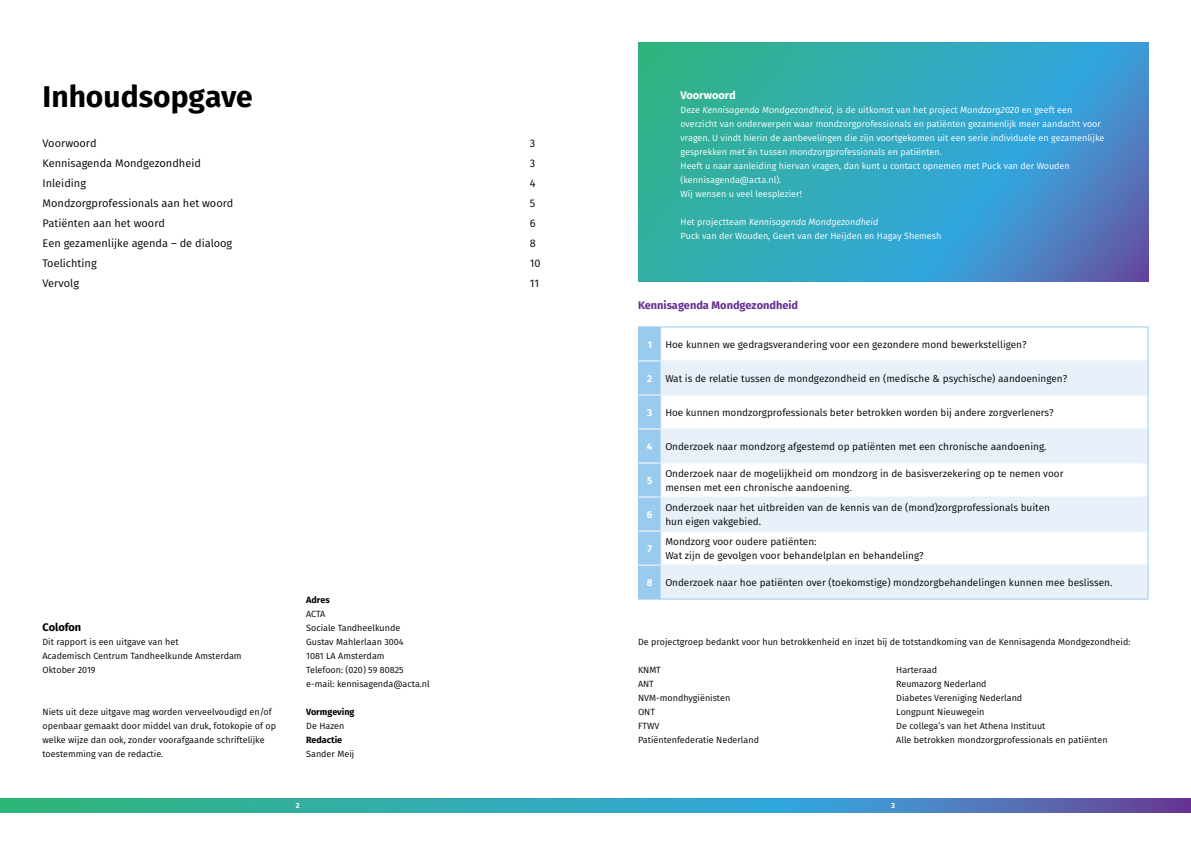
<style>
.page{position:relative;width:1191px;height:842px;background:#fff}
.page>*{position:absolute;margin:0;border:0;box-sizing:border-box;transform-origin:0 0}
.t1{font:700 30px "Fira Sans";color:#000}
.t2{font:11px "Fira Sans";color:#000}
.t3{font:700 11px "Fira Sans";color:#662d91}
.t4{font:700 11px "Fira Sans";color:#fff}
.t5{font:700 11px "Fira Sans";letter-spacing:-.005em;color:#000}
.t6{font:10px/14px "Fira Sans";color:#000}
.t7{font:700 10px "Fira Sans";color:#fff}
.t8{font:9px/14px "Fira Sans";color:#000}
.t9{font:9px/14px "Fira Sans";color:#fff}
.t10{font:700 9px "Fira Sans";color:#000}
.t11{font:700 7.5px "Fira Sans";color:#fff}
.s1{font-style:italic}
</style>
<div class="page">
<svg style="left:0;top:799px;width:1191px;height:14px;background:#3c99af"></svg>
<svg style="left:638px;top:43px;width:510px;height:238px;background:#36a4b9"></svg>
<svg style="left:661px;top:362px;width:486px;height:237px;fill:#e8f1fa"></svg>
<hr style="left:660px;top:361px;width:487px;height:1px;background:#e8f1fa">
<hr style="left:660px;top:395px;width:487px;height:1px;background:#e8f1fa">
<hr style="left:660px;top:429px;width:487px;height:1px;background:#e8f1fa">
<hr style="left:660px;top:463px;width:487px;height:1px;background:#e8f1fa">
<hr style="left:660px;top:497px;width:487px;height:1px;background:#e8f1fa">
<hr style="left:660px;top:531px;width:487px;height:1px;background:#e8f1fa">
<hr style="left:660px;top:565px;width:487px;height:1px;background:#e8f1fa">
<hr style="left:661px;top:327px;width:487px;height:1px;background:#98cbee">
<hr style="left:1147px;top:327px;width:1px;height:34px;background:#98cbee">
<hr style="left:1147px;top:361px;width:1px;height:34px;background:#98cbee">
<hr style="left:1147px;top:395px;width:1px;height:34px;background:#98cbee">
<hr style="left:1147px;top:429px;width:1px;height:34px;background:#98cbee">
<hr style="left:1147px;top:463px;width:1px;height:34px;background:#98cbee">
<hr style="left:1147px;top:497px;width:1px;height:34px;background:#98cbee">
<hr style="left:1147px;top:531px;width:1px;height:34px;background:#98cbee">
<hr style="left:1147px;top:565px;width:1px;height:34px;background:#98cbee">
<hr style="left:661px;top:599px;width:487px;height:1px;background:#98cbee">
<svg style="left:638px;top:327px;width:23px;height:273px;background:#9cccee"></svg>
<h1 class="t1" style="left:43px;top:76px;width:212px">Inhoudsopgave</h1>
<p class="t2" style="left:43px;top:135px;width:56px">Voorwoord</p>
<p class="t2" style="left:530px;top:135px;width:7px">3</p>
<p class="t2" style="left:43px;top:155px;width:160px">Kennisagenda Mondgezondheid</p>
<p class="t2" style="left:530px;top:155px;width:7px">3</p>
<p class="t2" style="left:43px;top:175px;width:45px">Inleiding</p>
<p class="t2" style="left:530px;top:175px;width:7px">4</p>
<p class="t2" style="left:43px;top:195px;width:192px">Mondzorgprofessionals aan het woord</p>
<p class="t2" style="left:530px;top:195px;width:7px">5</p>
<p class="t2" style="left:43px;top:215px;width:124px">Patiënten aan het woord</p>
<p class="t2" style="left:530px;top:215px;width:7px">6</p>
<p class="t2" style="left:43px;top:235px;width:191px">Een gezamenlijke agenda – de dialoog</p>
<p class="t2" style="left:530px;top:235px;width:8px">8</p>
<p class="t2" style="left:43px;top:255px;width:56px">Toelichting</p>
<p class="t2" style="left:530px;top:255px;width:12px">10</p>
<p class="t2" style="left:43px;top:275px;width:38px">Vervolg</p>
<p class="t2" style="left:530px;top:275px;width:11px">11</p>
<p class="t5" style="left:43px;top:619px;width:40px">Colofon</p>
<p class="t8" style="left:43px;top:634px;width:201px">Dit rapport is een uitgave van het<br>Academisch Centrum Tandheelkunde Amsterdam<br>Oktober 2019</p>
<p class="t8" style="left:43px;top:704px;width:235px">Niets uit deze uitgave mag worden verveelvoudigd en/of openbaar gemaakt door middel van druk, fotokopie of op welke wijze dan ook, zonder voorafgaande schriftelijke toestemming van de redactie.</p>
<p class="t10" style="left:306px;top:593px;width:25px">Adres</p>
<p class="t8" style="left:306px;top:606px;width:125px">ACTA<br>Sociale Tandheelkunde<br>Gustav Mahlerlaan 3004<br>1081 LA Amsterdam<br>Telefoon: (020) 59 80825 e-mail: kennisagenda@acta.nl</p>
<p class="t10" style="left:306px;top:705px;width:50px">Vormgeving</p>
<p class="t8" style="left:306px;top:718px;width:40px">De Hazen</p>
<p class="t10" style="left:306px;top:733px;width:37px">Redactie</p>
<p class="t8" style="left:306px;top:746px;width:50px">Sander Meij</p>
<p class="t4" style="left:680px;top:87px;width:57px">Voorwoord</p>
<p class="t9" style="left:680px;top:102px;width:425px">Deze <span class="s1">Kennisagenda Mondgezondheid</span>, is de uitkomst van het project <span class="s1">Mondzorg2020</span> en geeft een overzicht van onderwerpen waar mondzorgprofessionals en patiënten gezamenlijk meer aandacht voor vragen. U vindt hierin de aanbevelingen die zijn voortgekomen uit een serie individuele en gezamenlijke gesprekken met én tussen mondzorgprofessionals en patiënten.<br>Heeft u naar aanleiding hiervan vragen, dan kunt u contact opnemen met Puck van der Wouden (kennisagenda@acta.nl).<br>Wij wensen u veel leesplezier!</p>
<p class="t9" style="left:680px;top:214px;width:262px">Het projectteam <span class="s1">Kennisagenda Mondgezondheid<br></span>Puck van der Wouden, Geert van der Heijden en Hagay Shemesh</p>
<p class="t3" style="left:638px;top:297px;width:162px">Kennisagenda Mondgezondheid</p>
<p class="t7" style="left:647px;top:337px;width:6px">1</p>
<p class="t6" style="left:665px;top:337px;width:363px">Hoe kunnen we gedragsverandering voor een gezondere mond bewerkstelligen?</p>
<p class="t7" style="left:647px;top:371px;width:7px">2</p>
<p class="t6" style="left:665px;top:371px;width:403px">Wat is de relatie tussen de mondgezondheid en (medische &amp; psychische) aandoeningen?</p>
<p class="t7" style="left:647px;top:405px;width:7px">3</p>
<p class="t6" style="left:665px;top:405px;width:390px">Hoe kunnen mondzorgprofessionals beter betrokken worden bij andere zorgverleners?</p>
<p class="t7" style="left:647px;top:439px;width:7px">4</p>
<p class="t6" style="left:665px;top:439px;width:383px">Onderzoek naar mondzorg afgestemd op patiënten met een chronische aandoening.</p>
<p class="t7" style="left:647px;top:473px;width:7px">5</p>
<p class="t6" style="left:665px;top:466px;width:400px">Onderzoek naar de mogelijkheid om mondzorg in de basisverzekering op te nemen voor mensen met een chronische aandoening.</p>
<p class="t7" style="left:647px;top:507px;width:7px">6</p>
<p class="t6" style="left:665px;top:500px;width:386px">Onderzoek naar het uitbreiden van de kennis van de (mond)zorgprofessionals buiten hun eigen vakgebied.</p>
<p class="t7" style="left:647px;top:541px;width:6px">7</p>
<p class="t6" style="left:665px;top:534px;width:260px">Mondzorg voor oudere patiënten:<br>Wat zijn de gevolgen voor behandelplan en behandeling?</p>
<p class="t7" style="left:647px;top:575px;width:7px">8</p>
<p class="t6" style="left:665px;top:575px;width:448px">Onderzoek naar hoe patiënten over (toekomstige) mondzorgbehandelingen kunnen mee beslissen.</p>
<p class="t8" style="left:638px;top:634px;width:494px">De projectgroep bedankt voor hun betrokkenheid en inzet bij de totstandkoming van de Kennisagenda Mondgezondheid:</p>
<p class="t8" style="left:638px;top:662px;width:123px">KNMT<br>ANT<br>NVM-mondhygiënisten<br>ONT<br>FTWV<br>Patiëntenfederatie Nederland</p>
<p class="t8" style="left:896px;top:662px;width:213px">Harteraad<br>Reumazorg Nederland<br>Diabetes Vereniging Nederland<br>Longpunt Nieuwegein<br>De collega’s van het Athena Instituut<br>Alle betrokken mondzorgprofessionals en patiënten</p>
<p class="t11" style="left:296px;top:800px;width:5px">2</p>
<p class="t11" style="left:891px;top:800px;width:5px">3</p>
</div>
